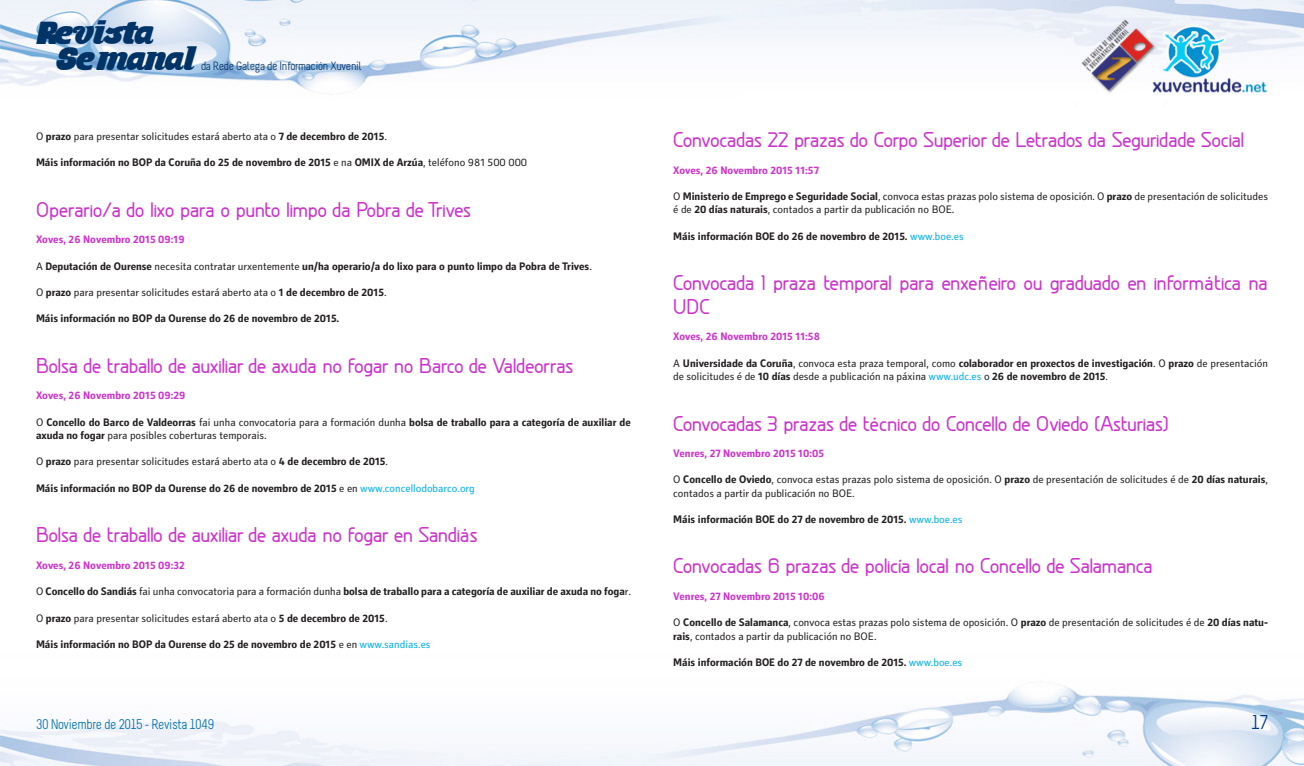
<style>
.page{position:relative;width:1304px;height:766px;background:#fff}
.page>*{position:absolute;margin:0;border:0;box-sizing:border-box;transform-origin:0 0}
.t1{font:33px/26px "Musa Ornata";letter-spacing:-.01em;color:#036}
.t2{font:700 20px/24px "Greyscale Basic";letter-spacing:-.03em;color:#c3c}
.t3{font:20px "Melbourne";color:#003882}
.t4{font:14px "Melbourne";letter-spacing:-.025em;color:#006fb2}
.t5{font:12px "Melbourne";letter-spacing:-.025em;color:#036}
.t6{font:11px/13.2px "Secca Std Demo";color:#231f20}
.t7{font:700 11px/13.2px "Secca Std Demo";color:#231f20}
.t8{font:700 11px "Secca Std Demo";color:#c3c}
.s1{font-weight:700}
.s2{font-weight:400}
.s3{font-weight:400;color:#00aeef}
.s4{color:#00aeef}
</style>
<div class="page">
<img style="left:0;top:0;width:1304px;height:765px">
<h1 class="t1" style="left:55px;top:19px;width:142px;text-indent:-19px">Revista<br>Semanal</h1>
<p class="t5" style="left:201px;top:59px;width:162px">da Rede Galega de Información Xuvenil</p>
<p class="t6" style="left:36px;top:130px;width:352px">O <span class="s1">prazo</span> para presentar solicitudes estará aberto ata o <span class="s1">7 de decembro de 2015</span>.</p>
<p class="t7" style="left:36px;top:156px;width:493px">Máis información no BOP da Coruña do 25 de novembro de 2015 <span class="s2">e na</span> OMIX de Arzúa<span class="s2">, teléfono 981 500 000</span></p>
<h2 class="t2" style="left:36px;top:196px;width:437px">Operario/a do lixo para o punto limpo da Pobra de Trives</h2>
<p class="t8" style="left:36px;top:233px;width:150px">Xoves, 26 Novembro 2015 09:19</p>
<p class="t7" style="left:36px;top:260px;width:557px"><span class="s2">A</span> Deputación de Ourense <span class="s2">necesita contratar urxentemente</span> un/ha operario/a do lixo para o punto limpo da Pobra de Trives<span class="s2">.</span></p>
<p class="t6" style="left:36px;top:286px;width:352px">O <span class="s1">prazo</span> para presentar solicitudes estará aberto ata o <span class="s1">1 de decembro de 2015</span>.</p>
<p class="t7" style="left:36px;top:312px;width:305px">Máis información no BOP da Ourense do 26 de novembro de 2015.</p>
<h2 class="t2" style="left:36px;top:352px;width:539px">Bolsa de traballo de auxiliar de axuda no fogar no Barco de Valdeorras</h2>
<p class="t8" style="left:36px;top:389px;width:151px">Xoves, 26 Novembro 2015 09:29</p>
<p class="t7" style="left:36px;top:416px;width:596px"><span class="s2">O</span> Concello do Barco de Valdeorras <span class="s2">fai unha convocatoria para a formación dunha</span> bolsa de traballo para a categoría de auxiliar de axuda no fogar <span class="s2">para posibles coberturas temporais.</span></p>
<p class="t6" style="left:36px;top:455px;width:354px">O <span class="s1">prazo</span> para presentar solicitudes estará aberto ata o <span class="s1">4 de decembro de 2015</span>.</p>
<p class="t7" style="left:36px;top:482px;width:440px">Máis información no BOP da Ourense do 26 de novembro de 2015 <span class="s2">e en</span> <span class="s3">www.concellodobarco.org</span></p>
<h2 class="t2" style="left:36px;top:522px;width:443px">Bolsa de traballo de auxiliar de axuda no fogar en Sandiás</h2>
<p class="t8" style="left:36px;top:558px;width:150px">Xoves, 26 Novembro 2015 09:32</p>
<p class="t7" style="left:36px;top:585px;width:596px"><span class="s2">O</span> Concello do Sandiás <span class="s2">fai unha convocatoria para a formación dunha</span> bolsa de traballo para a categoría de auxiliar de axuda no foga<span class="s2">r.</span></p>
<p class="t6" style="left:36px;top:611px;width:353px">O <span class="s1">prazo</span> para presentar solicitudes estará aberto ata o <span class="s1">5 de decembro de 2015</span>.</p>
<p class="t7" style="left:36px;top:638px;width:396px">Máis información no BOP da Ourense do 25 de novembro de 2015 <span class="s2">e en</span> <span class="s3">www.sandias.es</span></p>
<h2 class="t2" style="left:673px;top:127px;width:573px">Convocadas 22 prazas do Corpo Superior de Letrados da Seguridade Social</h2>
<p class="t8" style="left:673px;top:163px;width:147px">Xoves, 26 Novembro 2015 11:57</p>
<p class="t6" style="left:673px;top:190px;width:596px">O <span class="s1">Ministerio de Emprego e Seguridade Social</span>, convoca estas prazas polo sistema de oposición. O <span class="s1">prazo</span> de presentación de solicitudes é de <span class="s1">20 días naturais</span>, contados a partir da publicación no BOE.</p>
<p class="t7" style="left:673px;top:229px;width:292px">Máis información BOE do 26 de novembro de 2015. <span class="s3">www.boe.es</span></p>
<h2 class="t2" style="left:673px;top:270px;width:596px">Convocada 1 praza temporal para enxeñeiro ou graduado en informática na<br>UDC</h2>
<p class="t8" style="left:673px;top:330px;width:148px">Xoves, 26 Novembro 2015 11:58</p>
<p class="t6" style="left:673px;top:357px;width:596px">A <span class="s1">Universidade da Coruña</span>, convoca esta praza temporal, como <span class="s1">colaborador en proxectos de investigación</span>. O <span class="s1">prazo</span> de presentación de solicitudes é de <span class="s1">10 días</span> desde a publicación na páxina <span class="s4">www.udc.es</span> o <span class="s1">26 de novembro de 2015</span>.</p>
<h2 class="t2" style="left:673px;top:410px;width:497px">Convocadas 3 prazas de técnico do Concello de Oviedo (Asturias)</h2>
<p class="t8" style="left:673px;top:447px;width:152px">Venres, 27 Novembro 2015 10:05</p>
<p class="t6" style="left:673px;top:473px;width:596px">O <span class="s1">Concello de Oviedo</span>, convoca estas prazas polo sistema de oposición. O <span class="s1">prazo</span> de presentación de solicitudes é de <span class="s1">20 días naturais</span>, contados a partir da publicación no BOE.</p>
<p class="t7" style="left:673px;top:513px;width:291px">Máis información BOE do 27 de novembro de 2015. <span class="s3">www.boe.es</span></p>
<h2 class="t2" style="left:673px;top:553px;width:481px">Convocadas 6 prazas de policía local no Concello de Salamanca</h2>
<p class="t8" style="left:673px;top:589px;width:153px">Venres, 27 Novembro 2015 10:06</p>
<p class="t6" style="left:673px;top:616px;width:596px">O <span class="s1">Concello de Salamanca</span>, convoca estas prazas polo sistema de oposición. O <span class="s1">prazo</span> de presentación de solicitudes é de <span class="s1">20 días natu&shy;rais</span>, contados a partir da publicación no BOE.</p>
<p class="t7" style="left:673px;top:655px;width:291px">Máis información BOE do 27 de novembro de 2015. <span class="s3">www.boe.es</span></p>
<p class="t4" style="left:36px;top:717px;width:180px">30 Noviembre de 2015 - Revista 1049</p>
<h2 class="t3" style="left:1251px;top:711px;width:18px">17</h2>
</div>
